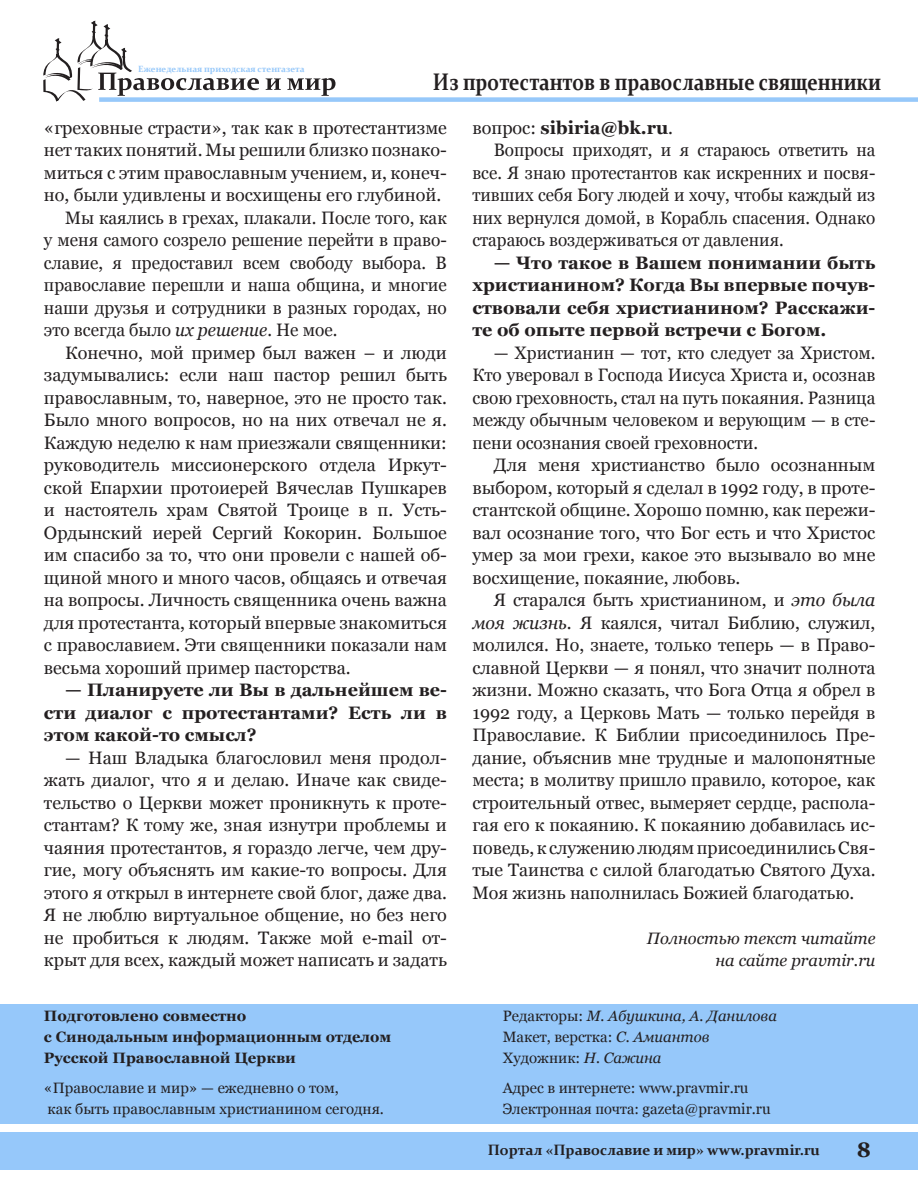
<style>
.page{position:relative;width:918px;height:1188px;background:#fff}
.page>*{position:absolute;margin:0;border:0;box-sizing:border-box;transform-origin:0 0}
.Podzagolovok{font:700 24px "Constantia";color:#231f20;scale:.82 1}
.t1{font:700 21px "Georgia";color:#231f20}
.Text{font:18px/22.5px "Georgia";color:#231f20;text-align:justify}
.Text-2{font:18px/22.5px "Georgia";color:#231f20;text-align:justify;scale:.96 1}
.Text-3{font:700 18px/22.5px "Georgia";color:#231f20;text-align:justify}
.Text-4{font:18px/22.5px "Georgia";color:#231f20;text-align:justify;scale:.95 1}
.Bibliography{font:italic 16.5px/22.5px "Georgia";color:#231f20;text-align:right}
.t2{font:15px/21px "Georgia";color:#231f20}
.t3{font:700 15px/21px "Georgia";color:#231f20}
.t4{font:700 15px "Constantia";color:#231f20}
.t5{font:italic 15px "Georgia";color:#231f20}
.t6{font:700 9px "Constantia";color:#96c8fa}
.s1{font-style:italic}
.s2{font-weight:400}
.s3{font-style:normal}
</style>
<div class="page">
<svg style="left:43px;top:20px;width:216px;height:81px"></svg>
<svg style="left:266px;top:78px;width:15px;height:12px"></svg>
<svg style="left:287px;top:78px;width:49px;height:18px"></svg>
<div style="left:99px;top:97px;width:819px;height:5px;background:#96c8fa"></div>
<div style="left:0;top:1132px;width:918px;height:37px;background:#96c8fa"></div>
<div style="left:0;top:1004px;width:918px;height:119px;background:#96c8fa"></div>
<p class="t6" style="left:138px;top:63px;width:168px">Еженедельная приходская стенгазета</p>
<p class="Podzagolovok" style="left:433px;top:66px;width:548px">Из протестантов в православные священники</p>
<p class="Text" style="left:44px;top:116px;width:405px">«греховные страсти», так как в протестантизме нет таких понятий. Мы решили близко познако&shy;миться с этим православным учением, и, конеч&shy;но, были удивлены и восхищены его глубиной.</p>
<p class="Text-2" style="left:44px;top:206px;width:421px;text-indent:21px">Мы каялись в грехах, плакали. После того, как у меня самого созрело решение перейти в право&shy;славие, я предоставил всем свободу выбора. В православие перешли и наша община, и многие наши друзья и сотрудники в разных городах, но это всегда было <span class="s1">их решение</span>. Не мое.</p>
<p class="Text" style="left:44px;top:341px;width:405px;text-indent:21px">Конечно, мой пример был важен – и люди задумывались: если наш пастор решил быть православным, то, наверное, это не просто так.<br>Было много вопросов, но на них отвечал не я.<br>Каждую неделю к нам приезжали священники: руководитель миссионерского отдела Иркут&shy;ской Епархии протоиерей Вячеслав Пушкарев и настоятель храм Святой Троице в п. Усть-Ордынский иерей Сергий Кокорин. Большое им спасибо за то, что они провели с нашей об&shy;щиной много и много часов, общаясь и отвечая на вопросы. Личность священника очень важна для протестанта, который впервые знакомиться с православием. Эти священники показали нам весьма хороший пример пасторства.</p>
<p class="Text-3" style="left:44px;top:679px;width:405px;text-indent:21px">— Планируете ли Вы в дальнейшем ве&shy;сти диалог с протестантами? Есть ли в этом какой-то смысл?</p>
<p class="Text" style="left:44px;top:746px;width:405px;text-indent:21px">— Наш Владыка благословил меня продол&shy;жать диалог, что я и делаю. Иначе как свиде&shy;тельство о Церкви может проникнуть к проте&shy;стантам? К тому же, зная изнутри проблемы и чаяния протестантов, я гораздо легче, чем дру&shy;гие, могу объяснять им какие-то вопросы. Для этого я открыл в интернете свой блог, даже два.<br>Я не люблю виртуальное общение, но без него не пробиться к людям. Также мой e-mail от&shy;крыт для всех, каждый может написать и задать</p>
<p class="t3" style="left:44px;top:1005px;width:349px">Подготовлено совместно<br>с Синодальным информационным отделом</p>
<p class="t3" style="left:44px;top:1047px;width:254px">Русской Православной Церкви</p>
<p class="t2" style="left:44px;top:1077px;width:342px">«Православие и мир» — ежедневно о том,<br>как быть православным христианином сегодня.</p>
<p class="Text-3" style="left:472px;top:116px;width:202px"><span class="s2">вопрос:</span> sibiria@bk.ru<span class="s2">.</span></p>
<p class="Text-4" style="left:472px;top:139px;width:426px;text-indent:21px">Вопросы приходят, и я стараюсь ответить на все. Я знаю протестантов как искренних и посвя&shy;тивших себя Богу людей и хочу, чтобы каждый из них вернулся домой, в Корабль спасения. Однако стараюсь воздерживаться от давления.</p>
<p class="Text-3" style="left:472px;top:251px;width:405px;text-indent:21px">— Что такое в Вашем понимании быть христианином? Когда Вы впервые почув&shy;ствовали себя христианином? Расскажи&shy;те об опыте первой встречи с Богом.</p>
<p class="Text-2" style="left:472px;top:341px;width:421px;text-indent:21px">— Христианин — тот, кто следует за Христом.<br>Кто уверовал в Господа Иисуса Христа и, осознав свою греховность, стал на путь покаяния. Разница между обычным человеком и верующим — в сте&shy;пени осознания своей греховности.</p>
<p class="Text" style="left:472px;top:454px;width:405px;text-indent:21px">Для меня христианство было осознанным выбором, который я сделал в 1992 году, в проте&shy;стантской общине. Хорошо помню, как пережи&shy;вал осознание того, что Бог есть и что Христос умер за мои грехи, какое это вызывало во мне восхищение, покаяние, любовь.</p>
<p class="Text" style="left:472px;top:589px;width:405px;text-indent:21px">Я старался быть христианином, и <span class="s1">это была моя жизнь</span>. Я каялся, читал Библию, служил, молился. Но, знаете, только теперь — в Право&shy;славной Церкви — я понял, что значит полнота жизни. Можно сказать, что Бога Отца я обрел в 1992 году, а Церковь Мать — только перейдя в Православие. К Библии присоединилось Пре&shy;дание, объяснив мне трудные и малопонятные места; в молитву пришло правило, которое, как строительный отвес, вымеряет сердце, распола&shy;гая его к покаянию. К покаянию добавилась ис&shy;поведь, к служению людям присоединились Свя&shy;тые Таинства с силой благодатью Святого Духа.<br>Моя жизнь наполнилась Божией благодатью.</p>
<p class="Bibliography" style="left:647px;top:927px;width:230px">Полностью текст читайте на сайте pravmir.ru</p>
<p class="t5" style="left:503px;top:1007px;width:276px"><span class="s3">Редакторы:</span> М. Абушкина, А. Данилова</p>
<p class="t2" style="left:503px;top:1026px;width:208px">Макет, верстка: <span class="s1">С. Амиантов</span></p>
<p class="t2" style="left:503px;top:1047px;width:160px">Художник: <span class="s1">Н. Сажина</span></p>
<p class="t2" style="left:503px;top:1077px;width:247px">Адрес в интернете: www.pravmir.ru</p>
<p class="t2" style="left:503px;top:1098px;width:269px">Электронная почта: gazeta@pravmir.ru</p>
<p class="t4" style="left:488px;top:1139px;width:334px">Портал «Православие и мир» www.pravmir.ru</p>
<p class="t1" style="left:857px;top:1137px;width:16px">8</p>
</div>
